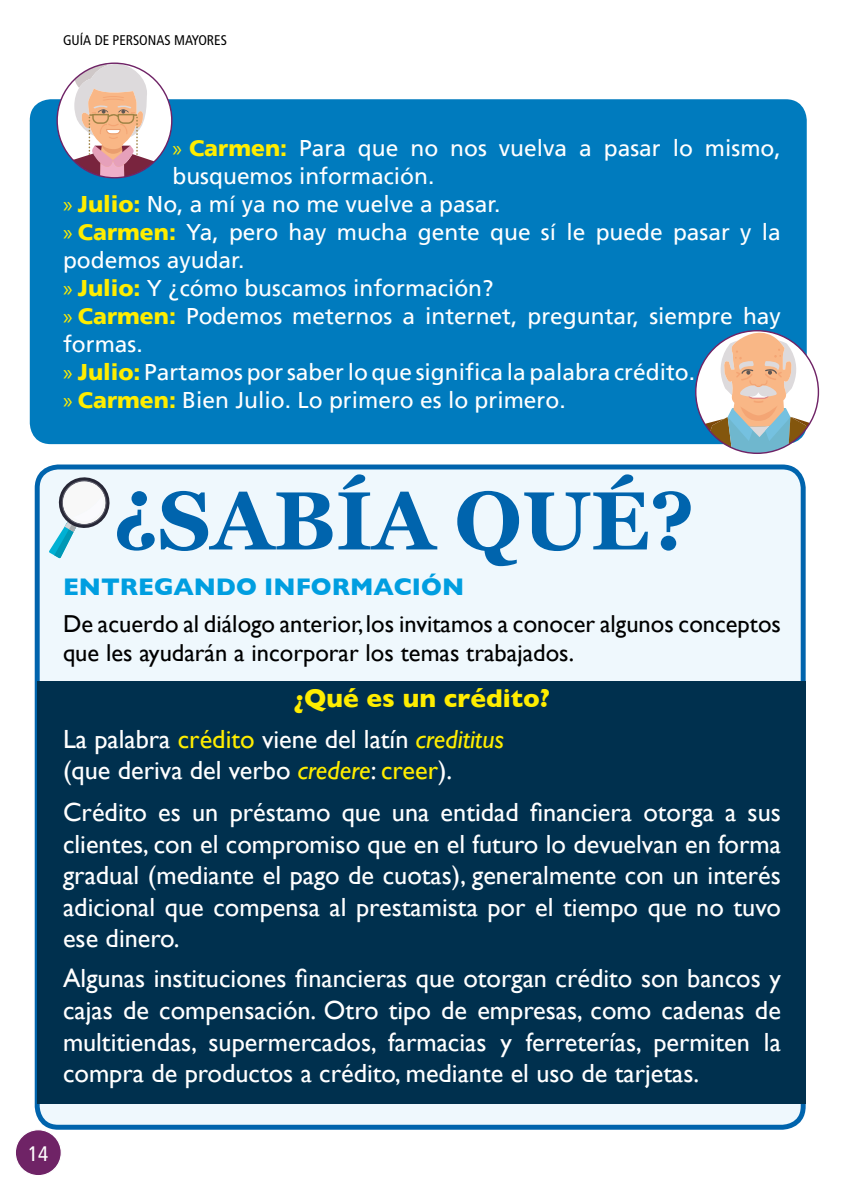
<style>
.page{position:relative;width:844px;height:1191px;background:#fff}
.page>*{position:absolute;margin:0;border:0;box-sizing:border-box;transform-origin:0 0}
.t1{font:700 82.25px "Georgia";color:#0064ad}
.t2{font:26.25px/31.5px "Gill Sans";color:#fff}
.t3{font:24.5px/29.4px "Gill Sans";color:#000}
.t4{font:700 24.5px "Gill Sans";color:#009ee0}
.t5{font:22.75px "Frutiger LT";color:#fff}
.t6{font:condensed 21px "Frutiger LT";color:#fff}
.t7{font:condensed 14px "Frutiger LT";color:#000}
.s1{font-family:"Myriad Pro";color:#ffed00}
.s2{font-weight:900;color:#ffed00}
.s3{font-weight:700;color:#ffed00}
.s4{color:#ffed00}
.s5{font-style:italic;color:#ffed00}
</style>
<div class="page">
<div style="left:37px;top:467px;width:766px;height:660px;background:#eff8fd;border-radius:21px"></div>
<div style="left:35px;top:464px;width:770px;height:665px;border:5px solid #0064ad;border-radius:21px"></div>
<div style="left:37px;top:681px;width:768px;height:422px;background:#00304e"></div>
<div style="left:30px;top:99px;width:776px;height:345px;background:#007bbe;border-radius:21px"></div>
<svg style="left:57px;top:64px;width:115px;height:114px"></svg>
<svg style="left:695px;top:331px;width:123px;height:122px"></svg>
<svg style="left:49px;top:477px;width:61px;height:81px"></svg>
<div style="left:15px;top:1129px;width:46px;height:46px;background:#6f2366;border-radius:50%"></div>
<div style="left:15px;top:1129px;width:47px;height:47px;border:1px solid #fff;border-radius:50%"></div>
<p class="t7" style="left:63px;top:32px;width:165px">GUÍA DE PERSONAS MAYORES</p>
<p class="t5" style="left:172px;top:134px;width:609px"><span class="s1">»</span> <span class="s2">Carmen:</span> Para que no nos vuelva a pasar lo mismo,</p>
<p class="t5" style="left:172px;top:162px;width:263px">busquemos información.</p>
<p class="t5" style="left:63px;top:190px;width:439px"><span class="s1">»</span> <span class="s2">Julio:</span> No, a mí ya no me vuelve a pasar.</p>
<p class="t5" style="left:63px;top:218px;width:719px"><span class="s1">»</span> <span class="s2">Carmen:</span> Ya, pero hay mucha gente que sí le puede pasar y la</p>
<p class="t5" style="left:63px;top:246px;width:183px">podemos ayudar.</p>
<p class="t5" style="left:63px;top:274px;width:432px"><span class="s1">»</span> <span class="s2">Julio:</span> Y ¿cómo buscamos información?</p>
<p class="t5" style="left:63px;top:302px;width:719px"><span class="s1">»</span> <span class="s2">Carmen:</span> Podemos meternos a internet, preguntar, siempre hay</p>
<p class="t5" style="left:63px;top:330px;width:81px">formas.</p>
<p class="t5" style="left:63px;top:358px;width:633px"><span class="s1">»</span> <span class="s2">Julio:</span> Partamos por saber lo que significa la palabra crédito.</p>
<p class="t5" style="left:63px;top:386px;width:504px"><span class="s1">»</span> <span class="s2">Carmen:</span> Bien Julio. Lo primero es lo primero.</p>
<h1 class="t1" style="left:113px;top:459px;width:583px">¿SABÍA QUÉ?</h1>
<p class="t4" style="left:63px;top:567px;width:402px">ENTREGANDO INFORMACIÓN</p>
<p class="t3" style="left:63px;top:608px;width:719px">De acuerdo al diálogo anterior, los invitamos a conocer algunos conceptos que les ayudarán a incorporar los temas trabajados.</p>
<p class="t2" style="left:63px;top:678px;width:488px;line-height:40.2px;text-indent:231px"><span class="s3">¿Qué es un crédito?<br></span>La palabra <span class="s4">crédito</span> viene del latín <span class="s5">credititus</span></p>
<p class="t2" style="left:63px;top:749px;width:719px;line-height:42px">(que deriva del verbo <span class="s5">credere</span>: <span class="s4">creer</span>).<br>Crédito es un préstamo que una entidad financiera otorga a sus</p>
<p class="t2" style="left:63px;top:827px;width:719px;text-align:justify">clientes, con el compromiso que en el futuro lo devuelvan en forma gradual (mediante el pago de cuotas), generalmente con un interés adicional que compensa al prestamista por el tiempo que no tuvo ese dinero.</p>
<p class="t2" style="left:63px;top:962px;width:719px;text-align:justify">Algunas instituciones financieras que otorgan crédito son bancos y cajas de compensación. Otro tipo de empresas, como cadenas de multitiendas, supermercados, farmacias y ferreterías, permiten la compra de productos a crédito, mediante el uso de tarjetas.</p>
<p class="t6" style="left:28px;top:1141px;width:22px">14</p>
</div>
